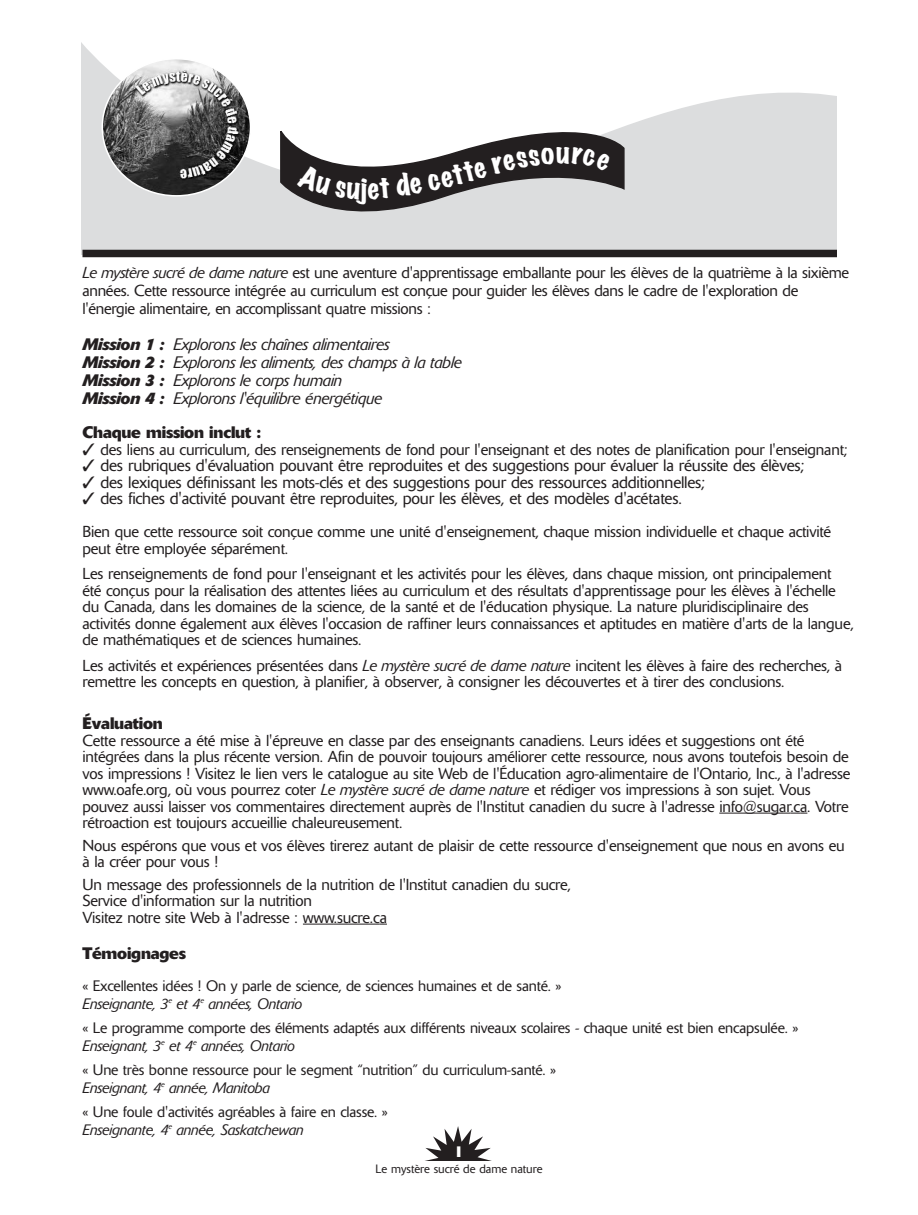
<style>
.page{position:relative;width:918px;height:1215px;background:#fff}
.page>*{position:absolute;margin:0;border:0;box-sizing:border-box;transform-origin:0 0}
.t1{font:expanded 27px "Marker Felt";color:#fff}
.t2{font:300 16.5px "Delta";letter-spacing:-.01em;color:#231f20}
.t3{font:italic 300 16.5px/18px "Delta";letter-spacing:-.01em;color:#231f20}
.t4{font:700 16.5px "Delta";letter-spacing:-.015em;color:#231f20}
.t5{font:300 15.75px/16.5px "Delta";letter-spacing:-.01em;color:#231f20}
.t6{font:300 15px/18px "Delta";letter-spacing:-.01em;color:#231f20}
.t7{font:700 15px "Delta";color:#fff}
.t8{font:300 12px "Delta";color:#231f20}
.s1{font-style:italic}
.s2{font-weight:700}
</style>
<div class="page">
<svg style="left:81px;top:42px;width:756px;height:212px;fill:#dcddde"></svg>
<svg style="left:102px;top:58px;width:149px;height:139px"></svg>
<svg style="left:425px;top:1126px;width:66px;height:34px"></svg>
<div style="left:82px;top:250px;width:755px;height:7px;background:#231f20"></div>
<hr style="left:719px;top:813px;width:71px;height:1px;background:#231f20">
<svg style="left:790px;top:813px;width:17px;height:1px"></svg>
<hr style="left:303px;top:924px;width:31px;height:1px;background:#231f20">
<hr style="left:334px;top:924px;width:46px;height:1px;background:#231f20">
<svg style="left:279px;top:109px;width:346px;height:128px"></svg>
<h1 class="t1" style="left:360px;top:174px;width:9px">j</h1>
<h1 class="t1" style="left:556px;top:138px;width:15px">u</h1>
<p class="t5" style="left:82px;top:265px;width:768px;line-height:18px"><span class="s1">Le mystère sucré de dame nature</span> est une aventure d'apprentissage emballante pour les élèves de la quatrième à la sixième années. Cette ressource intégrée au curriculum est conçue pour guider les élèves dans le cadre de l'exploration de l'énergie alimentaire, en accomplissant quatre missions :</p>
<p class="t3" style="left:82px;top:336px;width:381px"><span class="s2">Mission 1 :</span> Explorons les chaînes alimentaires<br><span class="s2">Mission 2 :</span> Explorons les aliments, des champs à la table <span class="s2">Mission 3 :</span> Explorons le corps humain<br><span class="s2">Mission 4 :</span> Explorons l'équilibre énergétique</p>
<p class="t4" style="left:82px;top:426px;width:180px">Chaque mission inclut :</p>
<p class="t5" style="left:82px;top:442px;width:767px">✓ des liens au curriculum, des renseignements de fond pour l'enseignant et des notes de planification pour l'enseignant;</p>
<p class="t2" style="left:82px;top:459px;width:724px">✓ des rubriques d'évaluation pouvant être reproduites et des suggestions pour évaluer la réussite des élèves;</p>
<p class="t2" style="left:82px;top:476px;width:624px">✓ des lexiques définissant les mots-clés et des suggestions pour des ressources additionnelles;</p>
<p class="t2" style="left:82px;top:492px;width:601px">✓ des fiches d'activité pouvant être reproduites, pour les élèves, et des modèles d'acétates.</p>
<p class="t5" style="left:82px;top:525px;width:750px">Bien que cette ressource soit conçue comme une unité d'enseignement, chaque mission individuelle et chaque activité peut être employée séparément.</p>
<p class="t5" style="left:82px;top:567px;width:773px">Les renseignements de fond pour l'enseignant et les activités pour les élèves, dans chaque mission, ont principalement été conçus pour la réalisation des attentes liées au curriculum et des résultats d'apprentissage pour les élèves à l'échelle du Canada, dans les domaines de la science, de la santé et de l'éducation physique. La nature pluridisciplinaire des activités donne également aux élèves l'occasion de raffiner leurs connaissances et aptitudes en matière d'arts de la langue, de mathématiques et de sciences humaines.</p>
<p class="t5" style="left:82px;top:658px;width:761px">Les activités et expériences présentées dans <span class="s1">Le mystère sucré de dame nature</span> incitent les élèves à faire des recherches, à remettre les concepts en question, à planifier, à observer, à consigner les découvertes et à tirer des conclusions.</p>
<p class="t4" style="left:82px;top:717px;width:82px">Évaluation</p>
<p class="t5" style="left:82px;top:733px;width:769px">Cette ressource a été mise à l'épreuve en classe par des enseignants canadiens. Leurs idées et suggestions ont été intégrées dans la plus récente version. Afin de pouvoir toujours améliorer cette ressource, nous avons toutefois besoin de vos impressions ! Visitez le lien vers le catalogue au site Web de l'Éducation agro-alimentaire de l'Ontario, Inc., à l'adresse www.oafe.org, où vous pourrez coter <span class="s1">Le mystère sucré de dame nature</span> et rédiger vos impressions à son sujet. Vous pouvez aussi laisser vos commentaires directement auprès de l'Institut canadien du sucre à l'adresse info@sugar.ca. Votre rétroaction est toujours accueillie chaleureusement.</p>
<p class="t5" style="left:82px;top:838px;width:764px">Nous espérons que vous et vos élèves tirerez autant de plaisir de cette ressource d'enseignement que nous en avons eu à la créer pour vous !</p>
<p class="t5" style="left:82px;top:877px;width:490px">Un message des professionnels de la nutrition de l'Institut canadien du sucre,<br>Service d'information sur la nutrition<br>Visitez notre site Web à l'adresse : www.sucre.ca</p>
<p class="t4" style="left:82px;top:947px;width:105px">Témoignages</p>
<p class="t6" style="left:82px;top:978px;width:480px">« Excellentes idées ! On y parle de science, de sciences humaines et de santé. »<br><span class="s1">Enseignante, 3</span><sup>e</sup> <span class="s1">et 4</span><sup>e</sup> <span class="s1">années, Ontario</span></p>
<p class="t6" style="left:82px;top:1020px;width:717px">« Le programme comporte des éléments adaptés aux différents niveaux scolaires - chaque unité est bien encapsulée. »<br><span class="s1">Enseignant, 3</span><sup>e</sup> <span class="s1">et 4</span><sup>e</sup> <span class="s1">années, Ontario</span></p>
<p class="t6" style="left:83px;top:1062px;width:475px">« Une très bonne ressource pour le segment “nutrition” du curriculum-santé. »<br><span class="s1">Enseignant, 4</span><sup>e</sup> <span class="s1">année, Manitoba</span></p>
<p class="t6" style="left:83px;top:1104px;width:307px">« Une foule d'activités agréables à faire en classe. »<br><span class="s1">Enseignante, 4</span><sup>e</sup> <span class="s1">année, Saskatchewan</span></p>
<p class="t7" style="left:457px;top:1146px;width:6px">I</p>
<p class="t8" style="left:376px;top:1164px;width:168px">Le mystère sucré de dame nature</p>
</div>
